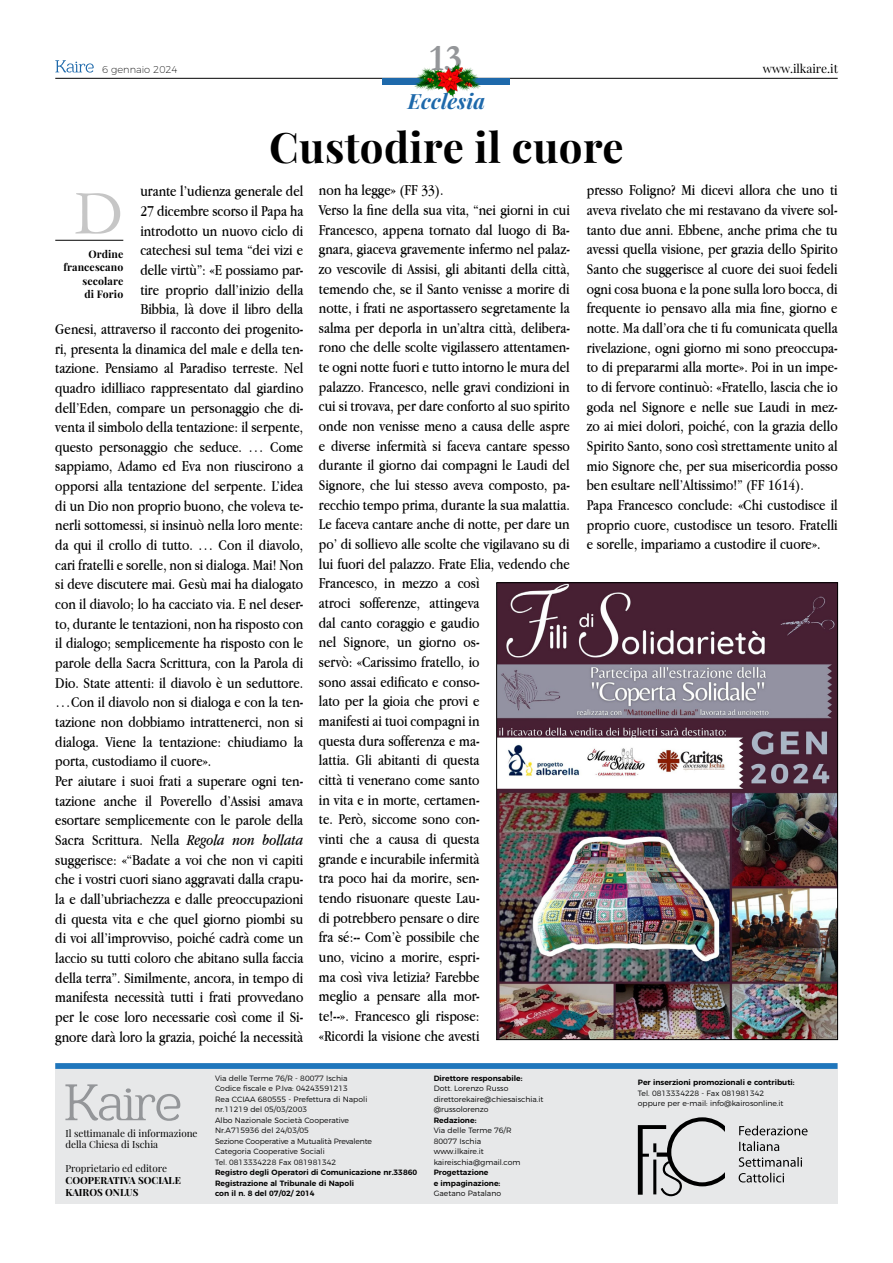
<style>
.page{position:relative;width:893px;height:1263px;background:#fff}
.page>*{position:absolute;margin:0;border:0;box-sizing:border-box;transform-origin:0 0}
.t1{font:63px "Garamond";color:#c6c6c6}
.t2{font:700 42px "Playfair Display";letter-spacing:.01em;color:#000}
.t3{font:700 37.5px "Garamond";color:#949699}
.t4{font:italic 700 21px "Playfair Display";letter-spacing:.01em;color:#1e69ab}
.t5{font:15.75px/19.6px "Apple Garamond";color:#000}
.t6{font:12px "Playfair Display";color:#000}
.t7{font:700 10.5px/13.5px "Playfair Display";letter-spacing:.01em;color:#000;text-align:right}
.t8{font:9.9px/11.9px "Playfair Display";color:#000}
.t9{font:700 9.9px/11.9px "Playfair Display";color:#000}
.t10{font:200 9.9px "Montserrat";color:#000}
.t11{font:300 7.65px/10.5px "Montserrat";color:#000}
.t12{font:600 7.65px/10.5px "Montserrat";color:#000}
.s1{font-style:italic}
</style>
<div class="page">
<hr style="left:55px;top:78px;width:783px;height:1px;background:#000">
<div style="left:382px;top:78px;width:127px;height:7px;background:#1e69ab"></div>
<svg style="left:55px;top:60px;width:39px;height:13px"></svg>
<div style="left:55px;top:1063px;width:782px;height:140px;background:#e7e8e9"></div>
<svg style="left:55px;top:1063px;width:782px;height:6px;background:#267abd"></svg>
<svg style="left:638px;top:1117px;width:170px;height:79px"></svg>
<svg style="left:65px;top:1084px;width:115px;height:37px"></svg>
<hr style="left:55px;top:240px;width:68px;height:1px;background:#000">
<img style="left:415px;top:64px;width:66px;height:33px">
<img style="left:498px;top:585px;width:338px;height:453px">
<div style="left:496px;top:583px;width:342px;height:457px;border:1px solid #000"></div>
<p class="t10" style="left:102px;top:62px;width:77px">6 gennaio 2024</p>
<h3 class="t3" style="left:430px;top:36px;width:34px">13</h3>
<h3 class="t4" style="left:408px;top:87px;width:79px">Ecclesia</h3>
<h2 class="t2" style="left:269px;top:121px;width:356px">Custodire il cuore</h2>
<p class="t6" style="left:763px;top:61px;width:77px">www.ilkaire.it</p>
<p class="t5" style="left:140px;top:181px;width:164px">urante l’udienza generale del</p>
<p class="t5" style="left:140px;top:201px;width:165px">27 dicembre scorso il Papa ha</p>
<p class="t5" style="left:140px;top:220px;width:164px">introdotto un nuovo ciclo di</p>
<p class="t5" style="left:140px;top:240px;width:164px">catechesi sul tema “dei vizi e</p>
<p class="t5" style="left:140px;top:260px;width:164px">delle virtù”: «E possiamo par-</p>
<p class="t5" style="left:140px;top:279px;width:164px">tire proprio dall’inizio della</p>
<p class="t5" style="left:140px;top:299px;width:164px">Bibbia, là dove il libro della</p>
<p class="t5" style="left:55px;top:319px;width:250px">Genesi, attraverso il racconto dei progenito-</p>
<p class="t5" style="left:55px;top:338px;width:250px">ri, presenta la dinamica del male e della ten-</p>
<p class="t5" style="left:55px;top:358px;width:250px">tazione. Pensiamo al Paradiso terreste. Nel</p>
<p class="t5" style="left:55px;top:378px;width:250px">quadro idilliaco rappresentato dal giardino</p>
<p class="t5" style="left:55px;top:397px;width:250px">dell’Eden, compare un personaggio che di-</p>
<p class="t5" style="left:55px;top:417px;width:250px">venta il simbolo della tentazione: il serpente,</p>
<p class="t5" style="left:55px;top:437px;width:250px">questo personaggio che seduce. … Come</p>
<p class="t5" style="left:55px;top:456px;width:250px">sappiamo, Adamo ed Eva non riuscirono a</p>
<p class="t5" style="left:55px;top:476px;width:250px">opporsi alla tentazione del serpente. L’idea</p>
<p class="t5" style="left:55px;top:496px;width:250px">di un Dio non proprio buono, che voleva te-</p>
<p class="t5" style="left:55px;top:515px;width:250px">nerli sottomessi, si insinuò nella loro mente:</p>
<p class="t5" style="left:55px;top:535px;width:250px">da qui il crollo di tutto. … Con il diavolo,</p>
<p class="t5" style="left:55px;top:555px;width:250px">cari fratelli e sorelle, non si dialoga. Mai! Non</p>
<p class="t5" style="left:55px;top:574px;width:249px">si deve discutere mai. Gesù mai ha dialogato</p>
<p class="t5" style="left:55px;top:594px;width:250px">con il diavolo; lo ha cacciato via. E nel deser-</p>
<p class="t5" style="left:55px;top:614px;width:250px">to, durante le tentazioni, non ha risposto con</p>
<p class="t5" style="left:55px;top:633px;width:250px">il dialogo; semplicemente ha risposto con le</p>
<p class="t5" style="left:55px;top:653px;width:250px">parole della Sacra Scrittura, con la Parola di</p>
<p class="t5" style="left:55px;top:672px;width:250px">Dio. State attenti: il diavolo è un seduttore.</p>
<p class="t5" style="left:55px;top:692px;width:250px">…Con il diavolo non si dialoga e con la ten-</p>
<p class="t5" style="left:55px;top:712px;width:250px">tazione non dobbiamo intrattenerci, non si</p>
<p class="t5" style="left:55px;top:731px;width:249px">dialoga. Viene la tentazione: chiudiamo la</p>
<p class="t5" style="left:55px;top:751px;width:158px">porta, custodiamo il cuore».</p>
<p class="t5" style="left:55px;top:771px;width:249px">Per aiutare i suoi frati a superare ogni ten-</p>
<p class="t5" style="left:55px;top:790px;width:250px">tazione anche il Poverello d’Assisi amava</p>
<p class="t5" style="left:55px;top:810px;width:250px">esortare semplicemente con le parole della</p>
<p class="t5" style="left:55px;top:830px;width:250px">Sacra Scrittura. Nella <span class="s1">Regola non bollata</span></p>
<p class="t5" style="left:55px;top:849px;width:250px">suggerisce: «“Badate a voi che non vi capiti</p>
<p class="t5" style="left:55px;top:869px;width:250px">che i vostri cuori siano aggravati dalla crapu-</p>
<p class="t5" style="left:55px;top:889px;width:250px">la e dall’ubriachezza e dalle preoccupazioni</p>
<p class="t5" style="left:55px;top:908px;width:249px">di questa vita e che quel giorno piombi su</p>
<p class="t5" style="left:55px;top:928px;width:250px">di voi all’improvviso, poiché cadrà come un</p>
<p class="t5" style="left:55px;top:948px;width:250px">laccio su tutti coloro che abitano sulla faccia</p>
<p class="t5" style="left:55px;top:967px;width:250px">della terra”. Similmente, ancora, in tempo di</p>
<p class="t5" style="left:55px;top:987px;width:250px">manifesta necessità tutti i frati provvedano</p>
<p class="t5" style="left:55px;top:1007px;width:249px">per le cose loro necessarie così come il Si-</p>
<p class="t5" style="left:55px;top:1026px;width:250px">gnore darà loro la grazia, poiché la necessità</p>
<h1 class="t1" style="left:75px;top:176px;width:50px">D</h1>
<p class="t7" style="left:63px;top:247px;width:61px">Ordine francescano secolare<br>di Forio</p>
<p class="t5" style="left:319px;top:180px;width:252px">non ha legge» (FF 33).<br>Verso la fine della sua vita, “nei giorni in cui Francesco, appena tornato dal luogo di Ba&shy;gnara, giaceva gravemente infermo nel palaz&shy;zo vescovile di Assisi, gli abitanti della città, temendo che, se il Santo venisse a morire di notte, i frati ne asportassero segretamente la salma per deporla in un’altra città, delibera&shy;rono che delle scolte vigilassero attentamen&shy;te ogni notte fuori e tutto intorno le mura del palazzo. Francesco, nelle gravi condizioni in cui si trovava, per dare conforto al suo spirito onde non venisse meno a causa delle aspre e diverse infermità si faceva cantare spesso durante il giorno dai compagni le Laudi del Signore, che lui stesso aveva composto, pa&shy;recchio tempo prima, durante la sua malattia.<br>Le faceva cantare anche di notte, per dare un po’ di sollievo alle scolte che vigilavano su di lui fuori del palazzo. Frate Elia, vedendo che Francesco, in mezzo a così<br>atroci sofferenze, attingeva<br>dal canto coraggio e gaudio<br>nel Signore, un giorno os-<br>servò: «Carissimo fratello, io<br>sono assai edificato e conso-<br>lato per la gioia che provi e<br>manifesti ai tuoi compagni in<br>questa dura sofferenza e ma-<br>lattia. Gli abitanti di questa<br>città ti venerano come santo<br>in vita e in morte, certamen-<br>te. Però, siccome sono con-<br>vinti che a causa di questa<br>grande e incurabile infermità<br>tra poco hai da morire, sen-<br>tendo risuonare queste Lau-<br>di potrebbero pensare o dire<br>fra sé:-- Com’è possibile che<br>uno, vicino a morire, espri-<br>ma così viva letizia? Farebbe<br>meglio a pensare alla mor-<br>te!--». Francesco gli rispose:<br>«Ricordi la visione che avesti</p>
<p class="t5" style="left:587px;top:180px;width:252px">presso Foligno? Mi dicevi allora che uno ti aveva rivelato che mi restavano da vivere sol&shy;tanto due anni. Ebbene, anche prima che tu avessi quella visione, per grazia dello Spirito Santo che suggerisce al cuore dei suoi fedeli ogni cosa buona e la pone sulla loro bocca, di frequente io pensavo alla mia fine, giorno e notte. Ma dall’ora che ti fu comunicata quella rivelazione, ogni giorno mi sono preoccupa&shy;to di prepararmi alla morte». Poi in un impe&shy;to di fervore continuò: «Fratello, lascia che io goda nel Signore e nelle sue Laudi in mez&shy;zo ai miei dolori, poiché, con la grazia dello Spirito Santo, sono così strettamente unito al mio Signore che, per sua misericordia posso ben esultare nell’Altissimo!” (FF 1614).<br>Papa Francesco conclude: «Chi custodisce il proprio cuore, custodisce un tesoro. Fratelli e sorelle, impariamo a custodire il cuore».</p>
<p class="t8" style="left:65px;top:1127px;width:134px">Il settimanale di informazione della Chiesa di Ischia</p>
<p class="t8" style="left:65px;top:1162px;width:103px">Proprietario ed editore</p>
<p class="t9" style="left:65px;top:1174px;width:117px">COOPERATIVA SOCIALE<br>KAIROS ONLUS</p>
<p class="t11" style="left:215px;top:1072px;width:158px">Via delle Terme 76/R - 80077 Ischia Codice fiscale e P.Iva: 04243591213<br>Rea CCIAA 680555 - Prefettura di Napoli nr.11219 del 05/03/2003<br>Albo Nazionale Società Cooperative Nr.A715936 del 24/03/05<br>Sezione Cooperative a Mutualità Prevalente Categoria Cooperative Sociali<br>Tel. 0813334228 Fax 081981342</p>
<p class="t12" style="left:215px;top:1167px;width:204px">Registro degli Operatori di Comunicazione nr.33860<br>Registrazione al Tribunale di Napoli<br>con il n. 8 del 07/02/ 2014</p>
<p class="t12" style="left:434px;top:1072px;width:90px">Direttore responsabile:</p>
<p class="t11" style="left:434px;top:1083px;width:111px">Dott. Lorenzo Russo direttorekaire@chiesaischia.it @russolorenzo</p>
<p class="t12" style="left:434px;top:1114px;width:44px">Redazione:</p>
<p class="t11" style="left:434px;top:1125px;width:88px">Via delle Terme 76/R<br>80077 Ischia www.ilkaire.it kaireischia@gmail.com</p>
<p class="t12" style="left:434px;top:1167px;width:68px">Progettazione<br>e impaginazione:</p>
<p class="t11" style="left:434px;top:1188px;width:69px">Gaetano Patalano</p>
<p class="t12" style="left:638px;top:1077px;width:158px">Per inserzioni promozionali e contributi:</p>
<p class="t11" style="left:638px;top:1087px;width:147px">Tel. 0813334228 - Fax 081981342 oppure per e-mail: info@kairosonline.it</p>
</div>
